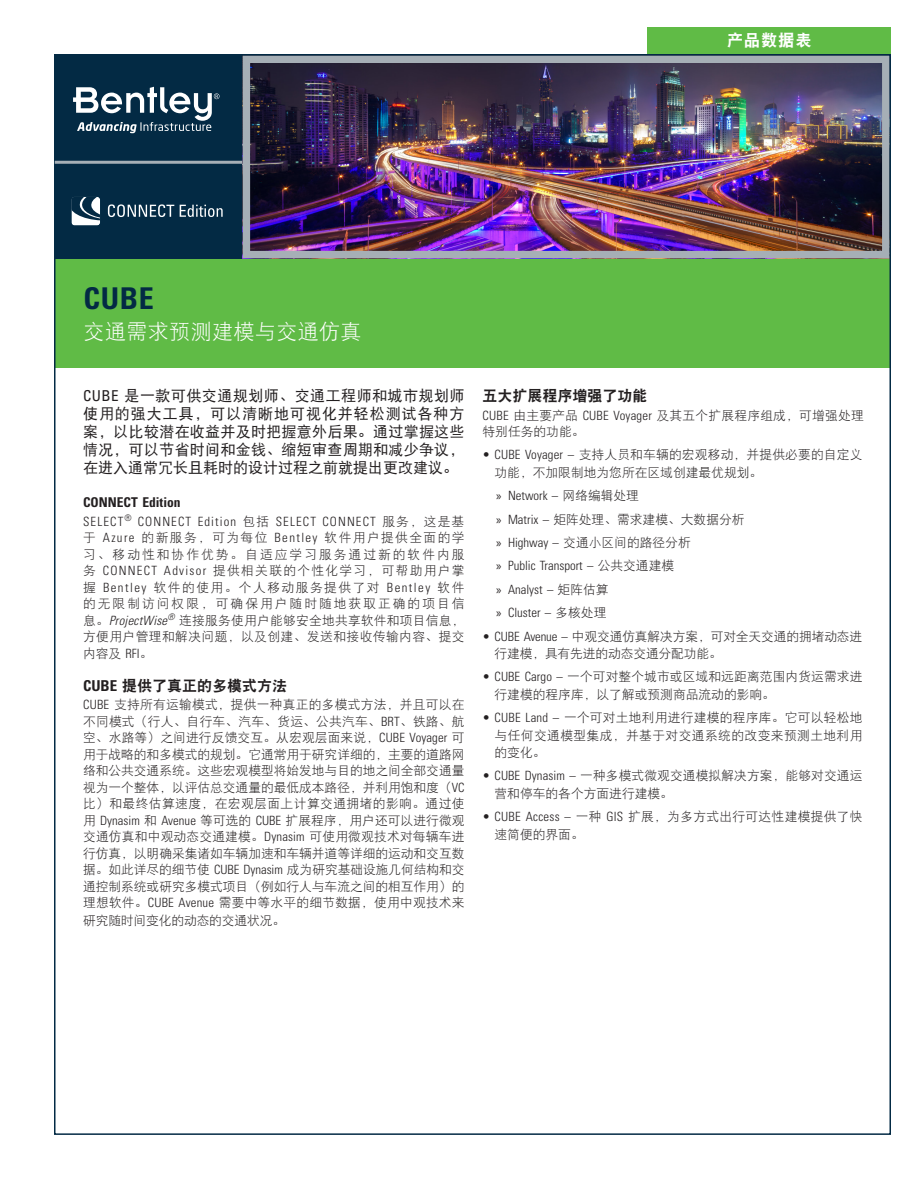
<style>
.page{position:relative;width:918px;height:1188px;background:#fff}
.page>*{position:absolute;margin:0;border:0;box-sizing:border-box;transform-origin:0 0}
.S__Title{font:700 condensed 30px "Univers LT Std";color:#032a44}
.S__Sub-title{font:21px "DF Hei W3";letter-spacing:.02em;color:#fff}
.t1{font:16.5px "DF Hei W9";letter-spacing:.04em;color:#fff}
.P__Intro_Copy{font:15px/18px "DF Hei W5";color:#231f20;text-align:justify}
.S__Body_Sub-Heads{font:15px "DF Hei W9";color:#231f20}
.Body_Sub-Heads{font:700 condensed 13.5px "Univers LT Std";color:#231f20}
.S__Body_copy{font:12.75px/16.5px "DF Hei W3";letter-spacing:.005em;color:#231f20}
.S__Body_Sub-Heads-2{font:12.75px/16.5px "DF Hei W3";letter-spacing:.035em;color:#231f20;text-align:justify}
.t2{font:300 condensed 12.75px "Univers LT Std";color:#231f20}
.S__Body_copy-2{font:12.75px/17.4px "DF Hei W3";letter-spacing:.025em;color:#231f20}
.s1{font-family:"Univers LT Std";font-stretch:condensed}
.s2{font-family:"Univers LT Std";font-weight:300;font-stretch:condensed}
.s3{font-family:"Univers";font-weight:300;font-style:italic;font-stretch:condensed}
.s4{font-family:"Univers LT Std";font-weight:700;font-stretch:condensed}
.s5{font-family:"Myriad Pro";font-weight:400;font-stretch:normal}
.s6{font-family:"DF Hei W3";font-weight:400;font-stretch:normal}
.s7{font-family:"Myriad Pro"}
</style>
<div class="page">
<div style="left:648px;top:27px;width:243px;height:27px;background:#60bb46"></div>
<div style="left:55px;top:258px;width:836px;height:110px;background:#60bb46"></div>
<img style="left:252px;top:65px;width:629px;height:184px">
<div style="left:243px;top:56px;width:647px;height:202px;border:8px solid #a6afb6"></div>
<div style="left:55px;top:56px;width:187px;height:105px;background:#032a44"></div>
<div style="left:55px;top:162px;width:187px;height:97px;background:#032a44"></div>
<hr style="left:55px;top:161px;width:187px;height:3px;background:#a6afb6">
<svg style="left:108px;top:204px;width:66px;height:13px"></svg>
<svg style="left:180px;top:205px;width:43px;height:12px"></svg>
<svg style="left:71px;top:197px;width:29px;height:29px"></svg>
<svg style="left:73px;top:87px;width:147px;height:46px"></svg>
<p class="t1" style="left:727px;top:32px;width:87px">产品数据表</p>
<p class="S__Title" style="left:84px;top:280px;width:72px">CUBE</p>
<p class="S__Sub-title" style="left:84px;top:321px;width:280px">交通需求预测建模与交通仿真</p>
<p class="P__Intro_Copy" style="left:83px;top:386px;width:383px"><span class="s1">CUBE</span> 是一款可供交通规划师、交通工程师和城市规划师使用的强大工具，可以清晰地可视化并轻松测试各种方案，以比较潜在收益并及时把握意外后果。通过掌握这些情况，可以节省时间和金钱、缩短审查周期和减少争议，在进入通常冗长且耗时的设计过程之前就提出更改建议。</p>
<p class="Body_Sub-Heads" style="left:83px;top:494px;width:99px">CONNECT Edition</p>
<p class="S__Body_Sub-Heads-2" style="left:83px;top:513px;width:383px"><span class="s2">SELECT</span><sup>®</sup> <span class="s2">CONNECT Edition</span> 包括 <span class="s2">SELECT CONNECT</span> 服务，这是基于 <span class="s2">Azure</span> 的新服务，可为每位 <span class="s2">Bentley</span> 软件用户提供全面的学习、移动性和协作优势。自适应学习服务通过新的软件内服务 <span class="s2">CONNECT Advisor</span> 提供相关联的个性化学习，可帮助用户掌握 <span class="s2">Bentley</span> 软件的使用。个人移动服务提供了对 <span class="s2">Bentley</span> 软件的无限制访问权限，可确保用户随时随地获取正确的项目信息。<span class="s3">ProjectWise</span><sup>®</sup> 连接服务使用户能够安全地共享软件和项目信息，方便用户管理和解决问题，以及创建、发送和接收传输内容、提交内容及 <span class="s2">RFI</span>。</p>
<p class="S__Body_Sub-Heads" style="left:83px;top:678px;width:206px"><span class="s4">CUBE</span> 提供了真正的多模式方法</p>
<p class="S__Body_copy" style="left:83px;top:697px;width:383px;text-align:justify"><span class="s2">CUBE</span> 支持所有运输模式，提供一种真正的多模式方法，并且可以在不同模式（行人、自行车、汽车、货运、公共汽车、<span class="s2">BRT</span>、铁路、航空、水路等）之间进行反馈交互。从宏观层面来说，<span class="s2">CUBE Voyager</span> 可用于战略的和多模式的规划。它通常用于研究详细的，主要的道路网络和公共交通系统。这些宏观模型将始发地与目的地之间全部交通量视为一个整体，以评估总交通量的最低成本路径，并利用饱和度（<span class="s2">VC</span>比）和最终估算速度，在宏观层面上计算交通拥堵的影响。通过使用 <span class="s2">Dynasim</span> 和 <span class="s2">Avenue</span> 等可选的 <span class="s2">CUBE</span> 扩展程序，用户还可以进行微观交通仿真和中观动态交通建模。<span class="s2">Dynasim</span> 可使用微观技术对每辆车进行仿真，以明确采集诸如车辆加速和车辆并道等详细的运动和交互数据。如此详尽的细节使 <span class="s2">CUBE Dynasim</span> 成为研究基础设施几何结构和交通控制系统或研究多模式项目（例如行人与车流之间的相互作用）的理想软件。<span class="s2">CUBE Avenue</span> 需要中等水平的细节数据，使用中观技术来研究随时间变化的动态的交通状况。</p>
<p class="S__Body_Sub-Heads" style="left:483px;top:388px;width:166px">五大扩展程序增强了功能</p>
<p class="S__Body_copy" style="left:483px;top:407px;width:383px"><span class="s2">CUBE</span> 由主要产品 <span class="s2">CUBE Voyager</span> 及其五个扩展程序组成，可增强处理特别任务的功能。</p>
<p class="S__Body_copy" style="left:495px;top:446px;width:370px;line-height:17.4px;text-indent:-12px"><span class="s2">• CUBE Voyager –</span> 支持人员和车辆的宏观移动，并提供必要的自定义功能，不加限制地为您所在区域创建最优规划。</p>
<p class="t2" style="left:496px;top:488px;width:145px"><span class="s5">»</span> Network – <span class="s6">网络编辑处理</span></p>
<p class="S__Body_copy" style="left:496px;top:511px;width:250px"><span class="s7">»</span> <span class="s2">Matrix –</span> 矩阵处理、需求建模、大数据分析</p>
<p class="S__Body_copy" style="left:496px;top:534px;width:196px"><span class="s7">»</span> <span class="s2">Highway –</span> 交通小区间的路径分析</p>
<p class="t2" style="left:496px;top:558px;width:180px"><span class="s5">»</span> Public Transport – <span class="s6">公共交通建模</span></p>
<p class="t2" style="left:496px;top:582px;width:114px"><span class="s5">»</span> Analyst – <span class="s6">矩阵估算</span></p>
<p class="t2" style="left:496px;top:605px;width:112px"><span class="s5">»</span> Cluster – <span class="s6">多核处理</span></p>
<p class="S__Body_copy" style="left:495px;top:627px;width:369px;line-height:17.4px;text-indent:-12px"><span class="s2">• CUBE Avenue –</span> 中观交通仿真解决方案，可对全天交通的拥堵动态进行建模，具有先进的动态交通分配功能。</p>
<p class="S__Body_copy" style="left:495px;top:668px;width:369px;line-height:17.4px;text-indent:-12px"><span class="s2">• CUBE Cargo –</span> 一个可对整个城市或区域和远距离范围内货运需求进行建模的程序库，以了解或预测商品流动的影响。</p>
<p class="S__Body_copy" style="left:495px;top:709px;width:370px;line-height:17.4px;text-align:justify;text-indent:-12px"><span class="s2">• CUBE Land –</span> 一个可对土地利用进行建模的程序库。它可以轻松地与任何交通模型集成，并基于对交通系统的改变来预测土地利用的变化。</p>
<p class="S__Body_copy" style="left:495px;top:767px;width:369px;line-height:17.4px;text-indent:-12px"><span class="s2">• CUBE Dynasim –</span> 一种多模式微观交通模拟解决方案，能够对交通运营和停车的各个方面进行建模。</p>
<p class="S__Body_copy-2" style="left:495px;top:808px;width:370px;text-indent:-12px"><span class="s2">• CUBE Access –</span> 一种 <span class="s2">GIS</span> 扩展，为多方式出行可达性建模提供了快速简便的界面。</p>
</div>
